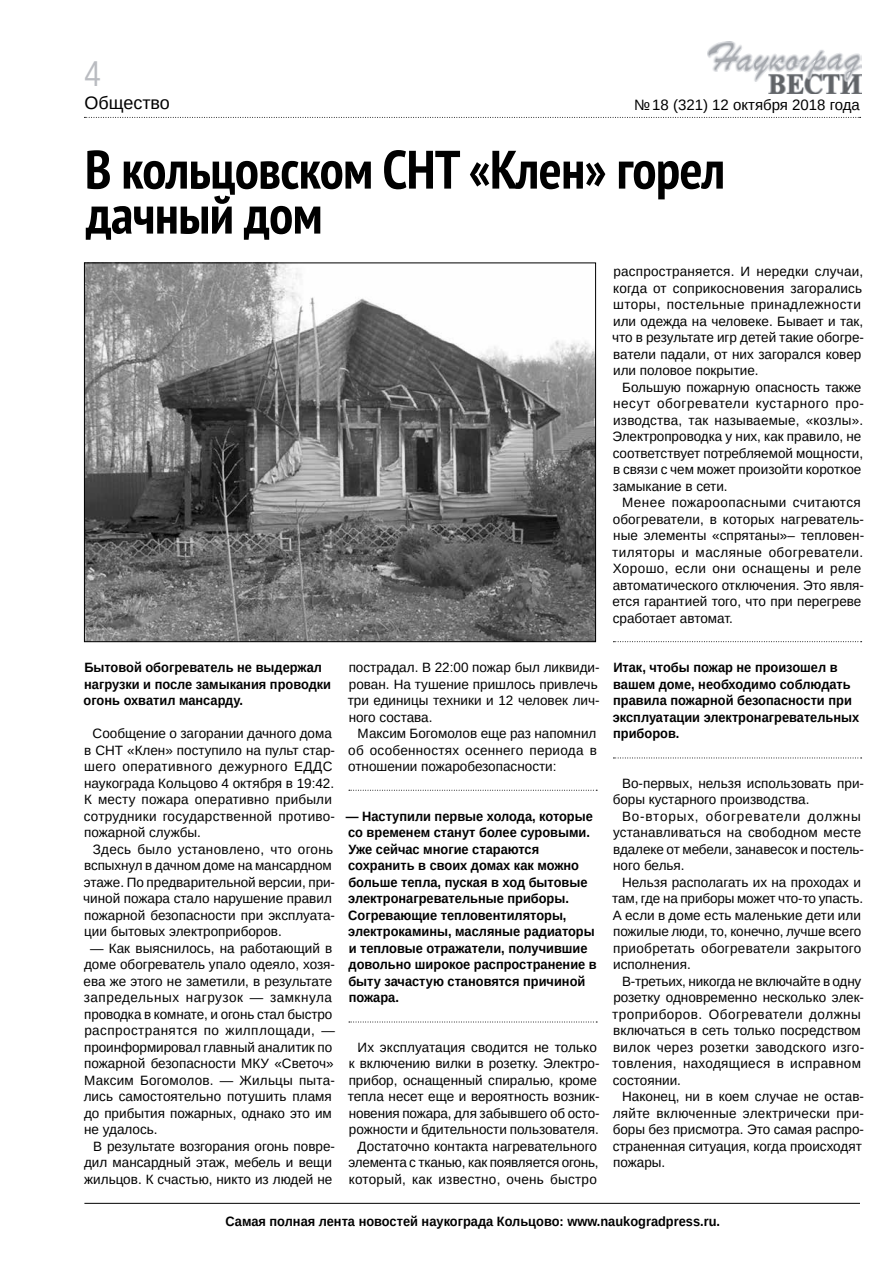
<style>
.page{position:relative;width:893px;height:1263px;background:#fff}
.page>*{position:absolute;margin:0;border:0;box-sizing:border-box;transform-origin:0 0}
.t1{font:700 condensed 54px/45px "PT Sans";letter-spacing:-.01em;color:#000}
.t2{font:36px "Liberation Sans Narrow";color:#babcc1}
.t3{font:18px "Liberation Sans";color:#000}
.t4{font:15px "Liberation Sans";color:#000}
.t5{font:13.5px/16.5px "Liberation Sans";color:#000}
.t6{font:700 13.5px/16.5px "Liberation Sans";color:#000;scale:.95 1}
</style>
<div class="page">
<img style="left:708px;top:42px;width:153px;height:51px">
<hr style="left:84px;top:1203px;width:776px;height:1px;background:#000">
<svg style="left:84px;top:117px;width:777px;height:1px"></svg>
<svg style="left:349px;top:790px;width:248px;height:1px"></svg>
<svg style="left:349px;top:1022px;width:248px;height:1px"></svg>
<svg style="left:613px;top:641px;width:249px;height:1px"></svg>
<svg style="left:613px;top:758px;width:249px;height:1px"></svg>
<img style="left:86px;top:264px;width:508px;height:376px">
<h2 class="t2" style="left:84px;top:53px;width:18px">4</h2>
<h3 class="t3" style="left:84px;top:92px;width:87px">Общество</h3>
<h1 class="t1" style="left:85px;top:146px;width:642px">В кольцовском СНТ «Клен» горел дачный дом</h1>
<p class="t4" style="left:634px;top:95px;width:227px">№ 18 (321) 12 октября 2018 года</p>
<p class="t6" style="left:84px;top:659px;width:262px">Бытовой обогреватель не выдержал нагрузки и после замыкания проводки огонь охватил мансарду.</p>
<p class="t5" style="left:84px;top:725px;width:253px;text-indent:9px">Сообщение о загорании дачного дома в СНТ «Клен» поступило на пульт стар&shy;шего оперативного дежурного ЕДДС наукограда Кольцово 4 октября в 19:42.<br>К месту пожара оперативно прибыли сотрудники государственной противо&shy;пожарной службы.</p>
<p class="t5" style="left:83px;top:841px;width:253px;text-indent:10px">Здесь было установлено, что огонь вспыхнул в дачном доме на мансардном этаже. По предварительной версии, при&shy;чиной пожара стало нарушение правил пожарной безопасности при эксплуата&shy;ции бытовых электроприборов.</p>
<p class="t5" style="left:84px;top:940px;width:253px;text-indent:7px">— Как выяснилось, на работающий в доме обогреватель упало одеяло, хозя&shy;ева же этого не заметили, в результате запредельных нагрузок — замкнула проводка в комнате, и огонь стал быстро распространятся по жилплощади, — проинформировал главный аналитик по пожарной безопасности МКУ «Светоч» Максим Богомолов. — Жильцы пыта&shy;лись самостоятельно потушить пламя до прибытия пожарных, однако это им не удалось.</p>
<p class="t5" style="left:84px;top:1138px;width:253px;text-indent:9px">В результате возгорания огонь повре&shy;дил мансардный этаж, мебель и вещи жильцов. К счастью, никто из людей не</p>
<p class="t5" style="left:348px;top:659px;width:253px">пострадал. В 22:00 пожар был ликвиди&shy;рован. На тушение пришлось привлечь три единицы техники и 12 человек лич&shy;ного состава.</p>
<p class="t5" style="left:348px;top:725px;width:250px;text-align:justify;text-indent:9px">Максим Богомолов еще раз напомнил об особенностях осеннего периода в отношении пожаробезопасности:</p>
<p class="t6" style="left:346px;top:808px;width:266px">— Наступили первые холода, которые со временем станут более суровыми.<br>Уже сейчас многие стараются сохранить в своих домах как можно больше тепла, пуская в ход бытовые электронагревательные приборы.<br>Согревающие тепловентиляторы, электрокамины, масляные радиаторы и тепловые отражатели, получившие довольно широкое распространение в быту зачастую становятся причиной пожара.</p>
<p class="t5" style="left:348px;top:1039px;width:253px;text-align:center">Их эксплуатация сводится не только<br>к включению вилки в розетку. Электро&shy;прибор, оснащенный спиралью, кроме тепла несет еще и вероятность возник&shy;новения пожара, для забывшего об осто&shy;рожности и бдительности пользователя.<br>Достаточно контакта нагревательного элемента с тканью, как появляется огонь, который, как известно, очень быстро</p>
<p class="t5" style="left:612px;top:263px;width:253px">распространяется. И нередки случаи, когда от соприкосновения загорались шторы, постельные принадлежности или одежда на человеке. Бывает и так, что в результате игр детей такие обогре&shy;ватели падали, от них загорался ковер или половое покрытие.</p>
<p class="t5" style="left:612px;top:379px;width:253px;text-indent:10px">Большую пожарную опасность также несут обогреватели кустарного про&shy;изводства, так называемые, «козлы».<br>Электропроводка у них, как правило, не соответствует потребляемой мощности, в связи с чем может произойти короткое замыкание в сети.</p>
<p class="t5" style="left:612px;top:494px;width:253px;text-indent:10px">Менее пожароопасными считаются обогреватели, в которых нагреватель&shy;ные элементы «спрятаны»– тепловен&shy;тиляторы и масляные обогреватели.<br>Хорошо, если они оснащены и реле автоматического отключения. Это явля&shy;ется гарантией того, что при перегреве сработает автомат.</p>
<p class="t6" style="left:613px;top:659px;width:261px">Итак, чтобы пожар не произошел в вашем доме, необходимо соблюдать правила пожарной безопасности при эксплуатации электронагревательных приборов.</p>
<p class="t5" style="left:613px;top:775px;width:253px;text-indent:9px">Во-первых, нельзя использовать при&shy;боры кустарного производства.</p>
<p class="t5" style="left:613px;top:808px;width:252px;text-indent:9px">Во-вторых, обогреватели должны устанавливаться на свободном месте вдалеке от мебели, занавесок и постель&shy;ного белья.</p>
<p class="t5" style="left:612px;top:874px;width:253px;text-indent:10px">Нельзя располагать их на проходах и там, где на приборы может что-то упасть.<br>А если в доме есть маленькие дети или пожилые люди, то, конечно, лучше всего приобретать обогреватели закрытого исполнения.</p>
<p class="t5" style="left:612px;top:973px;width:253px;text-indent:10px">В-третьих, никогда не включайте в одну розетку одновременно несколько элек&shy;троприборов. Обогреватели должны включаться в сеть только посредством вилок через розетки заводского изго&shy;товления, находящиеся в исправном состоянии.</p>
<p class="t5" style="left:613px;top:1088px;width:253px;text-indent:9px">Наконец, ни в коем случае не остав&shy;ляйте включенные электрически при&shy;боры без присмотра. Это самая распро&shy;страненная ситуация, когда происходят пожары.</p>
<p class="t6" style="left:225px;top:1214px;width:522px">Самая полная лента новостей наукограда Кольцово: www.naukogradpress.ru.</p>
</div>
